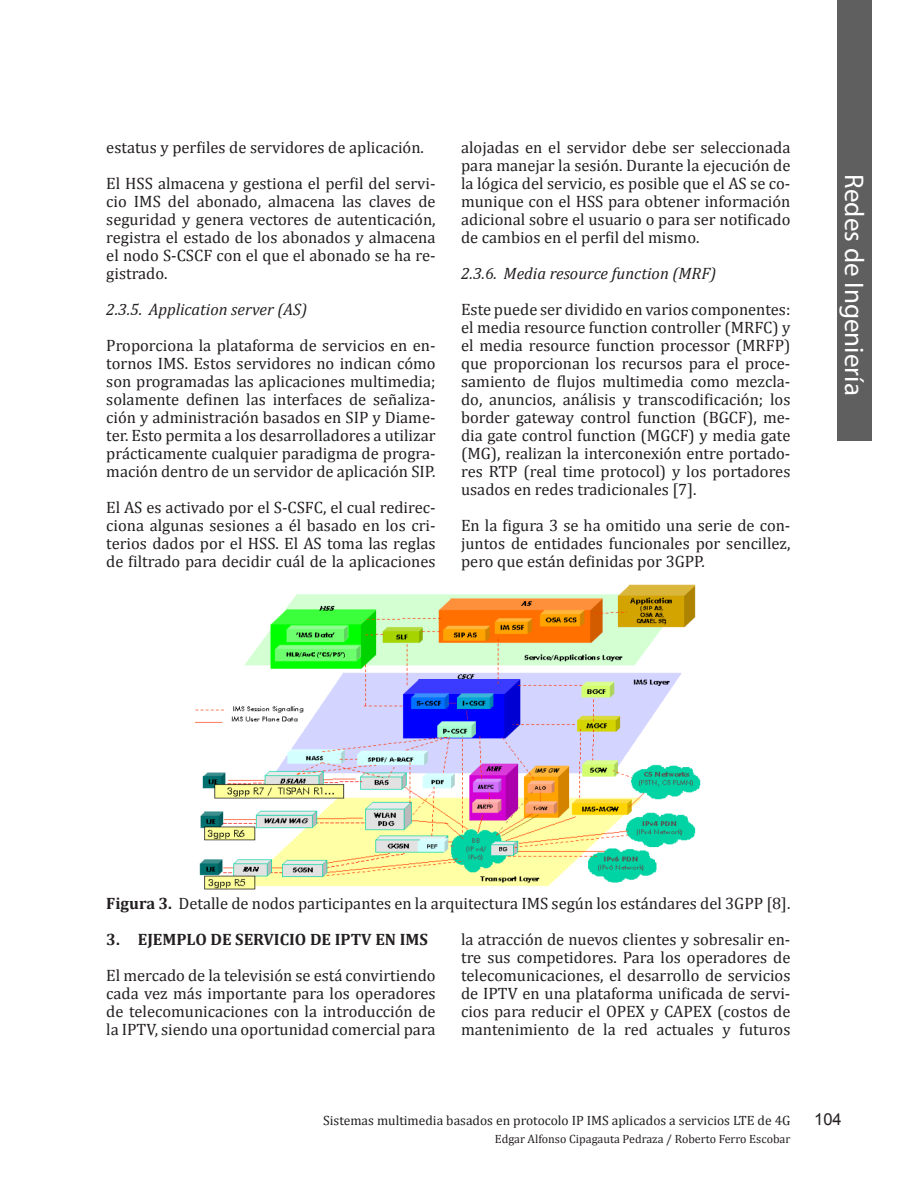
<style>
.page{position:relative;width:918px;height:1188px;background:#fff}
.page>*{position:absolute;margin:0;border:0;box-sizing:border-box;transform-origin:0 0}
.t1{font:27px "Myriad Pro";color:#fff}
.R_Ingeniería_Artícul{font:16.5px/18px "Cambria";color:#231f20;text-align:justify}
.R_Ingeniería_1_1_1_N{font:italic 16.5px "Cambria";color:#231f20}
.R_Ingeniería_1__Nume{font:700 16.5px "Cambria";color:#231f20}
.t2{font:16.5px "Arial";color:#231f20}
.t3{font:13.5px "Cambria";color:#231f20}
.t4{font:12px "Cambria";color:#231f20}
.s1{font-weight:700}
</style>
<div class="page">
<div style="left:837px;top:0;width:34px;height:441px;background:#5f5f5f"></div>
<img style="left:196px;top:585px;width:505px;height:305px">
<p class="R_Ingeniería_Artícul" style="left:106px;top:138px;width:319px">estatus y perfiles de servidores de aplicación.</p>
<p class="R_Ingeniería_Artícul" style="left:106px;top:174px;width:331px">El HSS almacena y gestiona el perfil del servi&shy;cio IMS del abonado, almacena las claves de seguridad y genera vectores de autenticación, registra el estado de los abonados y almacena el nodo S-CSCF con el que el abonado se ha re&shy;gistrado.</p>
<p class="R_Ingeniería_1_1_1_N" style="left:106px;top:298px;width:202px">2.3.5. Application server (AS)</p>
<p class="R_Ingeniería_Artícul" style="left:106px;top:336px;width:331px">Proporciona la plataforma de servicios en en&shy;tornos IMS. Estos servidores no indican cómo son programadas las aplicaciones multimedia; solamente definen las interfaces de señaliza&shy;ción y administración basados en SIP y Diame&shy;ter. Esto permita a los desarrolladores a utilizar prácticamente cualquier paradigma de progra&shy;mación dentro de un servidor de aplicación SIP.</p>
<p class="R_Ingeniería_Artícul" style="left:106px;top:498px;width:331px">El AS es activado por el S-CSFC, el cual redirec&shy;ciona algunas sesiones a él basado en los cri&shy;terios dados por el HSS. El AS toma las reglas de filtrado para decidir cuál de la aplicaciones</p>
<p class="R_Ingeniería_Artícul" style="left:461px;top:138px;width:331px">alojadas en el servidor debe ser seleccionada para manejar la sesión. Durante la ejecución de la lógica del servicio, es posible que el AS se co&shy;munique con el HSS para obtener información adicional sobre el usuario o para ser notificado de cambios en el perfil del mismo.</p>
<p class="R_Ingeniería_1_1_1_N" style="left:461px;top:262px;width:257px">2.3.6. Media resource function (MRF)</p>
<p class="R_Ingeniería_Artícul" style="left:461px;top:300px;width:331px">Este puede ser dividido en varios componentes: el media resource function controller (MRFC) y el media resource function processor (MRFP) que proporcionan los recursos para el proce&shy;samiento de flujos multimedia como mezcla&shy;do, anuncios, análisis y transcodificación; los border gateway control function (BGCF), me&shy;dia gate control function (MGCF) y media gate (MG), realizan la interconexión entre portado&shy;res RTP (real time protocol) y los portadores usados en redes tradicionales [7].</p>
<p class="R_Ingeniería_Artícul" style="left:461px;top:516px;width:331px">En la figura 3 se ha omitido una serie de con&shy;juntos de entidades funcionales por sencillez, pero que están definidas por 3GPP.</p>
<p class="t1" style="left:871px;top:174px;width:223px;rotate:90deg">Redes de Ingeniería</p>
<p class="R_Ingeniería_Artícul" style="left:106px;top:894px;width:686px"><span class="s1">Figura 3.</span> Detalle de nodos participantes en la arquitectura IMS según los estándares del 3GPP [8].</p>
<p class="R_Ingeniería_1__Nume" style="left:106px;top:928px;width:323px">3. EJEMPLO DE SERVICIO DE IPTV EN IMS</p>
<p class="R_Ingeniería_Artícul" style="left:106px;top:966px;width:331px">El mercado de la televisión se está convirtiendo cada vez más importante para los operadores de telecomunicaciones con la introducción de la IPTV, siendo una oportunidad comercial para</p>
<p class="R_Ingeniería_Artícul" style="left:461px;top:930px;width:331px">la atracción de nuevos clientes y sobresalir en&shy;tre sus competidores. Para los operadores de telecomunicaciones, el desarrollo de servicios de IPTV en una plataforma unificada de servi&shy;cios para reducir el OPEX y CAPEX (costos de mantenimiento de la red actuales y futuros</p>
<p class="t3" style="left:323px;top:1112px;width:469px">Sistemas multimedia basados en protocolo IP IMS aplicados a servicios LTE de 4G</p>
<p class="t4" style="left:495px;top:1132px;width:297px">Edgar Alfonso Cipagauta Pedraza / Roberto Ferro Escobar</p>
<p class="t2" style="left:814px;top:1108px;width:29px">104</p>
</div>
